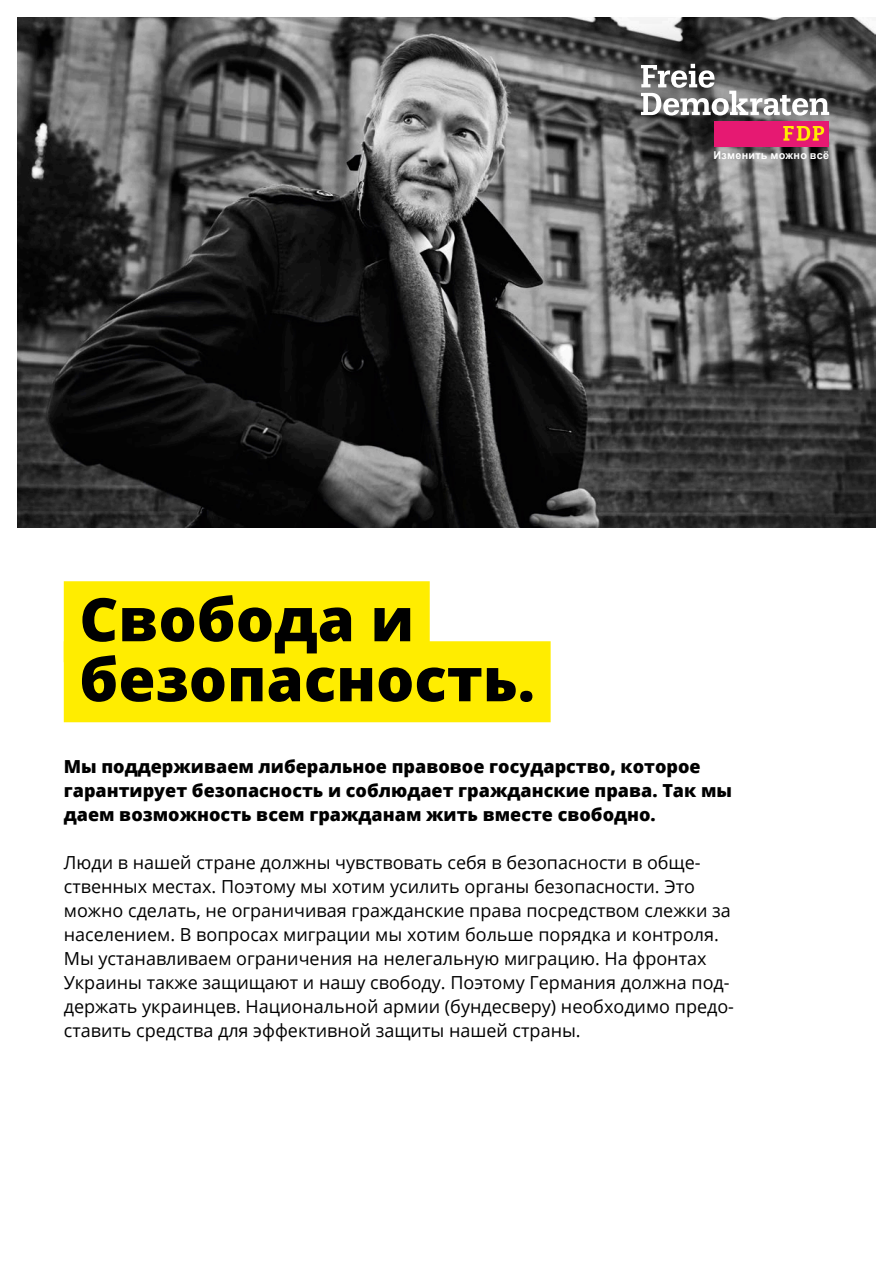
<style>
.page{position:relative;width:893px;height:1263px;background:#fff}
.page>*{position:absolute;margin:0;border:0;box-sizing:border-box;transform-origin:0 0}
.t1{font:800 60px/60px "Open Sans";color:#000}
.t2{font:18px/24px "Open Sans";color:#000}
.t3{font:800 18px/24px "Open Sans";color:#000}
.t4{font:700 10.8px "Arial";letter-spacing:.025em;color:#fff}
</style>
<div class="page">
<img style="left:17px;top:17px;width:859px;height:510px">
<div style="left:64px;top:581px;width:366px;height:81px;background:#ffed00"></div>
<div style="left:64px;top:641px;width:487px;height:81px;background:#ffed00"></div>
<div style="left:586px;top:11px;width:295px;height:160px;background:#000;opacity:.55"></div>
<svg style="left:641px;top:64px;width:188px;height:51px"></svg>
<div style="left:715px;top:121px;width:114px;height:26px;background:#e61972"></div>
<svg style="left:783px;top:126px;width:41px;height:15px"></svg>
<h1 class="t1" style="left:79px;top:586px;width:457px">Свобода и безопасность.</h1>
<p class="t4" style="left:713px;top:148px;width:117px">Изменить можно всё</p>
<p class="t3" style="left:64px;top:753px;width:670px">Мы поддерживаем либеральное правовое государство, которое гарантирует безопасность и соблюдает гражданские права. Так мы даем возможность всем гражданам жить вместе свободно.</p>
<p class="t2" style="left:64px;top:850px;width:672px">Люди в нашей стране должны чувствовать себя в безопасности в обще&shy;ственных местах. Поэтому мы хотим усилить органы безопасности. Это можно сделать, не ограничивая гражданские права посредством слежки за населением. В вопросах миграции мы хотим больше порядка и контроля.<br>Мы устанавливаем ограничения на нелегальную миграцию. На фронтах Украины также защищают и нашу свободу. Поэтому Германия должна под&shy;держать украинцев. Национальной армии (бундесверу) необходимо предо&shy;ставить средства для эффективной защиты нашей страны.</p>
</div>
